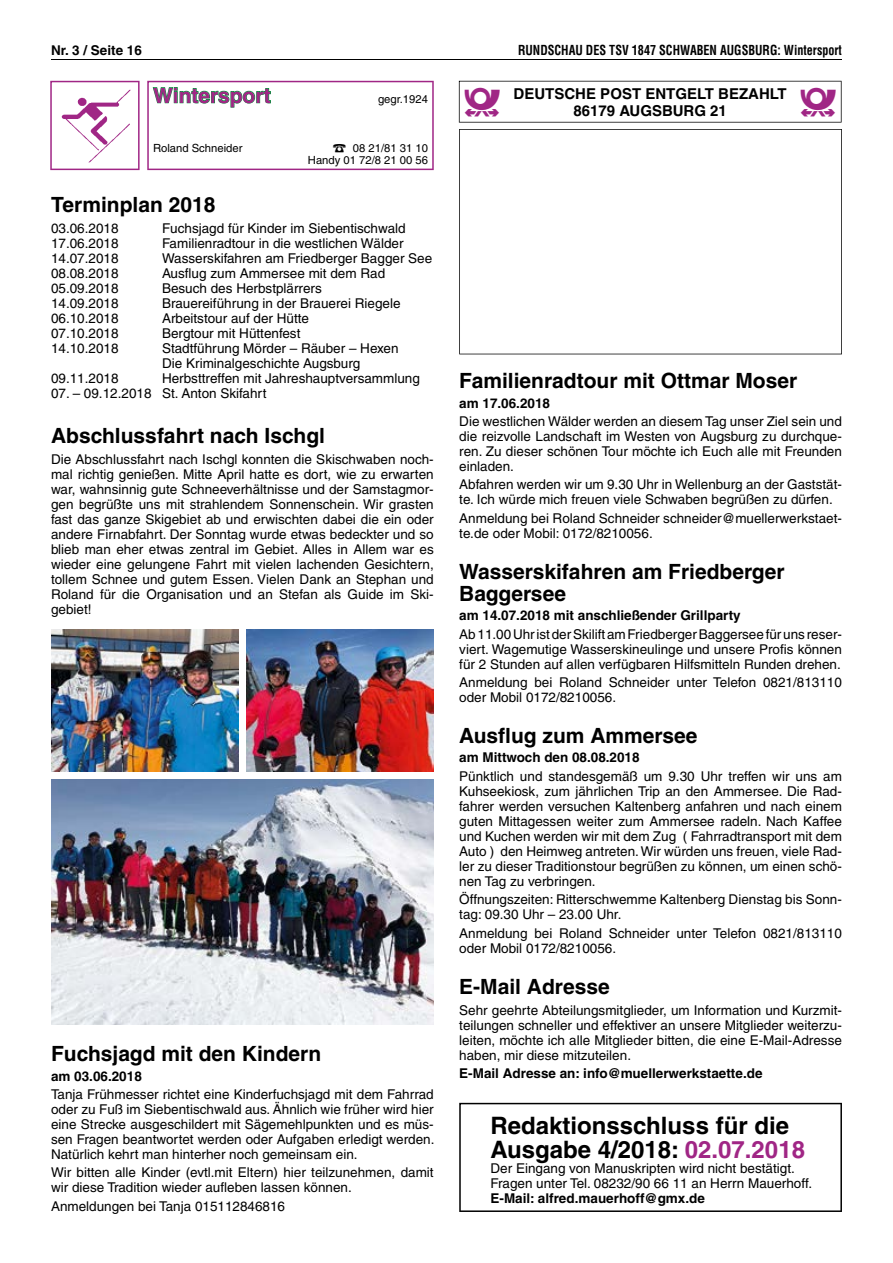
<style>
.page{position:relative;width:893px;height:1263px;background:#fff}
.page>*{position:absolute;margin:0;border:0;box-sizing:border-box;transform-origin:0 0}
.t1{font:30px "Bundesbahn Pi One";color:#a02685}
.t2{font:700 24px/24px "Helvetica";color:#000}
.t3{font:700 21px/22.5px "Helvetica";color:#000}
.t4{font:700 21px "Helvetica";color:#a02685}
.t5{font:700 15px "Helvetica";color:#000}
.t6{font:13.5px/15px "Helvetica";color:#000}
.t7{font:700 13.5px "Helvetica";color:#000}
.t8{font:700 condensed 13.5px "Helvetica";color:#000;scale:.9 1}
.t9{font:11.25px/12.3px "Helvetica";color:#000;text-align:right}
.s1{color:#a02685}
</style>
<div class="page">
<hr style="left:51px;top:59px;width:791px;height:1px;background:#000">
<svg style="left:50px;top:81px;width:90px;height:89px"></svg>
<svg style="left:147px;top:81px;width:287px;height:89px"></svg>
<svg style="left:459px;top:81px;width:383px;height:42px"></svg>
<svg style="left:459px;top:129px;width:383px;height:225px"></svg>
<img style="left:51px;top:629px;width:187px;height:143px">
<img style="left:247px;top:629px;width:187px;height:143px">
<img style="left:51px;top:779px;width:383px;height:246px">
<svg style="left:459px;top:1103px;width:383px;height:109px"></svg>
<p class="t7" style="left:51px;top:42px;width:92px">Nr. 3 / Seite 16</p>
<p class="t8" style="left:518px;top:42px;width:361px">RUNDSCHAU DES TSV 1847 SCHWABEN AUGSBURG: Wintersport</p>
<h3 class="t4" style="left:153px;top:83px;width:119px">Wintersport</h3>
<p class="t9" style="left:378px;top:93px;width:51px">gegr.1924</p>
<p class="t9" style="left:153px;top:142px;width:91px">Roland Schneider</p>
<p class="t9" style="left:308px;top:142px;width:122px">☎ 08 21/81 31 10<br>Handy 01 72/8 21 00 56</p>
<h3 class="t3" style="left:51px;top:193px;width:166px">Terminplan 2018</h3>
<p class="t6" style="left:51px;top:221px;width:69px">03.06.2018</p>
<p class="t6" style="left:162px;top:221px;width:245px">Fuchsjagd für Kinder im Siebentischwald</p>
<p class="t6" style="left:51px;top:236px;width:69px">17.06.2018</p>
<p class="t6" style="left:162px;top:236px;width:243px">Familienradtour in die westlichen Wälder</p>
<p class="t6" style="left:51px;top:251px;width:69px">14.07.2018</p>
<p class="t6" style="left:162px;top:251px;width:272px">Wasserskifahren am Friedberger Bagger See</p>
<p class="t6" style="left:51px;top:266px;width:69px">08.08.2018</p>
<p class="t6" style="left:162px;top:266px;width:225px">Ausflug zum Ammersee mit dem Rad</p>
<p class="t6" style="left:51px;top:281px;width:69px">05.09.2018</p>
<p class="t6" style="left:162px;top:281px;width:161px">Besuch des Herbstplärrers</p>
<p class="t6" style="left:51px;top:296px;width:69px">14.09.2018</p>
<p class="t6" style="left:162px;top:296px;width:240px">Brauereiführung in der Brauerei Riegele</p>
<p class="t6" style="left:51px;top:311px;width:69px">06.10.2018</p>
<p class="t6" style="left:162px;top:311px;width:149px">Arbeitstour auf der Hütte</p>
<p class="t6" style="left:51px;top:326px;width:69px">07.10.2018</p>
<p class="t6" style="left:162px;top:326px;width:140px">Bergtour mit Hüttenfest</p>
<p class="t6" style="left:51px;top:341px;width:69px">14.10.2018</p>
<p class="t6" style="left:162px;top:341px;width:238px">Stadtführung Mörder – Räuber – Hexen<br>Die Kriminalgeschichte Augsburg</p>
<p class="t6" style="left:51px;top:371px;width:69px">09.11.2018</p>
<p class="t6" style="left:162px;top:371px;width:259px">Herbsttreffen mit Jahreshauptversammlung</p>
<p class="t6" style="left:51px;top:386px;width:217px">07. – 09.12.2018 St. Anton Skifahrt</p>
<h3 class="t3" style="left:51px;top:424px;width:275px">Abschlussfahrt nach Ischgl</h3>
<p class="t6" style="left:51px;top:452px;width:384px;text-align:justify">Die Abschlussfahrt nach Ischgl konnten die Skischwaben noch&shy;mal richtig genießen. Mitte April hatte es dort, wie zu erwarten war, wahnsinnig gute Schneeverhältnisse und der Samstagmor&shy;gen begrüßte uns mit strahlendem Sonnenschein. Wir grasten fast das ganze Skigebiet ab und erwischten dabei die ein oder andere Firnabfahrt. Der Sonntag wurde etwas bedeckter und so blieb man eher etwas zentral im Gebiet. Alles in Allem war es wieder eine gelungene Fahrt mit vielen lachenden Gesichtern, tollem Schnee und gutem Essen. Vielen Dank an Stephan und Roland für die Organisation und an Stefan als Guide im Ski&shy;gebiet!</p>
<h1 class="t1" style="left:465px;top:87px;width:37px">,</h1>
<h1 class="t1" style="left:801px;top:87px;width:37px">,</h1>
<p class="t5" style="left:514px;top:85px;width:275px">DEUTSCHE POST ENTGELT BEZAHLT</p>
<p class="t5" style="left:574px;top:101px;width:155px">86179 AUGSBURG 21</p>
<h3 class="t3" style="left:459px;top:369px;width:339px">Familienradtour mit Ottmar Moser</h3>
<p class="t7" style="left:459px;top:395px;width:92px">am 17.06.2018</p>
<p class="t6" style="left:459px;top:414px;width:384px;text-align:justify">Die westlichen Wälder werden an diesem Tag unser Ziel sein und die reizvolle Landschaft im Westen von Augsburg zu durchque&shy;ren. Zu dieser schönen Tour möchte ich Euch alle mit Freunden einladen.</p>
<p class="t6" style="left:459px;top:477px;width:384px">Abfahren werden wir um 9.30 Uhr in Wellenburg an der Gaststät&shy;te. Ich würde mich freuen viele Schwaben begrüßen zu dürfen.</p>
<p class="t6" style="left:459px;top:510px;width:384px">Anmeldung bei Roland Schneider schneider@muellerwerkstaet&shy;te.de oder Mobil: 0172/8210056.</p>
<h3 class="t3" style="left:459px;top:560px;width:327px">Wasserskifahren am Friedberger<br>Baggersee</h3>
<p class="t7" style="left:459px;top:607px;width:283px">am 14.07.2018 mit anschließender Grillparty</p>
<p class="t6" style="left:459px;top:627px;width:384px;text-align:justify">Ab 11.00 Uhr ist der Skilift am Friedberger Baggersee für uns reser&shy;viert. Wagemutige Wasserskineulinge und unsere Profis können für 2 Stunden auf allen verfügbaren Hilfsmitteln Runden drehen.</p>
<p class="t6" style="left:459px;top:675px;width:384px">Anmeldung bei Roland Schneider unter Telefon 0821/813110 oder Mobil 0172/8210056.</p>
<h3 class="t3" style="left:459px;top:724px;width:240px">Ausflug zum Ammersee</h3>
<p class="t7" style="left:459px;top:749px;width:182px">am Mittwoch den 08.08.2018</p>
<p class="t6" style="left:459px;top:768px;width:384px;text-align:justify">Pünktlich und standesgemäß um 9.30 Uhr treffen wir uns am Kuhseekiosk, zum jährlichen Trip an den Ammersee. Die Rad&shy;fahrer werden versuchen Kaltenberg anfahren und nach einem guten Mittagessen weiter zum Ammersee radeln. Nach Kaffee und Kuchen werden wir mit dem Zug ( Fahrradtransport mit dem Auto ) den Heimweg antreten. Wir würden uns freuen, viele Rad&shy;ler zu dieser Traditionstour begrüßen zu können, um einen schö&shy;nen Tag zu verbringen.</p>
<p class="t6" style="left:459px;top:892px;width:384px">Öffnungszeiten: Ritterschwemme Kaltenberg Dienstag bis Sonn&shy;tag: 09.30 Uhr – 23.00 Uhr.</p>
<p class="t6" style="left:459px;top:925px;width:384px">Anmeldung bei Roland Schneider unter Telefon 0821/813110 oder Mobil 0172/8210056.</p>
<h3 class="t3" style="left:459px;top:974px;width:152px">E-Mail Adresse</h3>
<p class="t6" style="left:459px;top:1003px;width:384px;text-align:justify">Sehr geehrte Abteilungsmitglieder, um Information und Kurzmit&shy;teilungen schneller und effektiver an unsere Mitglieder weiterzu&shy;leiten, möchte ich alle Mitglieder bitten, die eine E-Mail-Adresse haben, mir diese mitzuteilen.</p>
<p class="t7" style="left:459px;top:1065px;width:305px">E-Mail Adresse an: info@muellerwerkstaette.de</p>
<h2 class="t2" style="left:490px;top:1113px;width:316px">Redaktionsschluss für die<br>Ausgabe 4/2018: <span class="s1">02.07.2018</span></h2>
<p class="t6" style="left:490px;top:1161px;width:323px">Der Eingang von Manuskripten wird nicht bestätigt.<br>Fragen unter Tel. 08232/90 66 11 an Herrn Mauerhoff.</p>
<p class="t7" style="left:490px;top:1190px;width:216px">E-Mail: alfred.mauerhoff@gmx.de</p>
<h3 class="t3" style="left:51px;top:1042px;width:272px">Fuchsjagd mit den Kindern</h3>
<p class="t7" style="left:51px;top:1067px;width:92px">am 03.06.2018</p>
<p class="t6" style="left:51px;top:1087px;width:385px;text-align:justify">Tanja Frühmesser richtet eine Kinderfuchsjagd mit dem Fahrrad oder zu Fuß im Siebentischwald aus. Ähnlich wie früher wird hier eine Strecke ausgeschildert mit Sägemehlpunkten und es müs&shy;sen Fragen beantwortet werden oder Aufgaben erledigt werden.<br>Natürlich kehrt man hinterher noch gemeinsam ein.</p>
<p class="t6" style="left:51px;top:1165px;width:384px">Wir bitten alle Kinder (evtl.mit Eltern) hier teilzunehmen, damit wir diese Tradition wieder aufleben lassen können.</p>
<p class="t6" style="left:51px;top:1198px;width:236px">Anmeldungen bei Tanja 015112846816</p>
</div>
